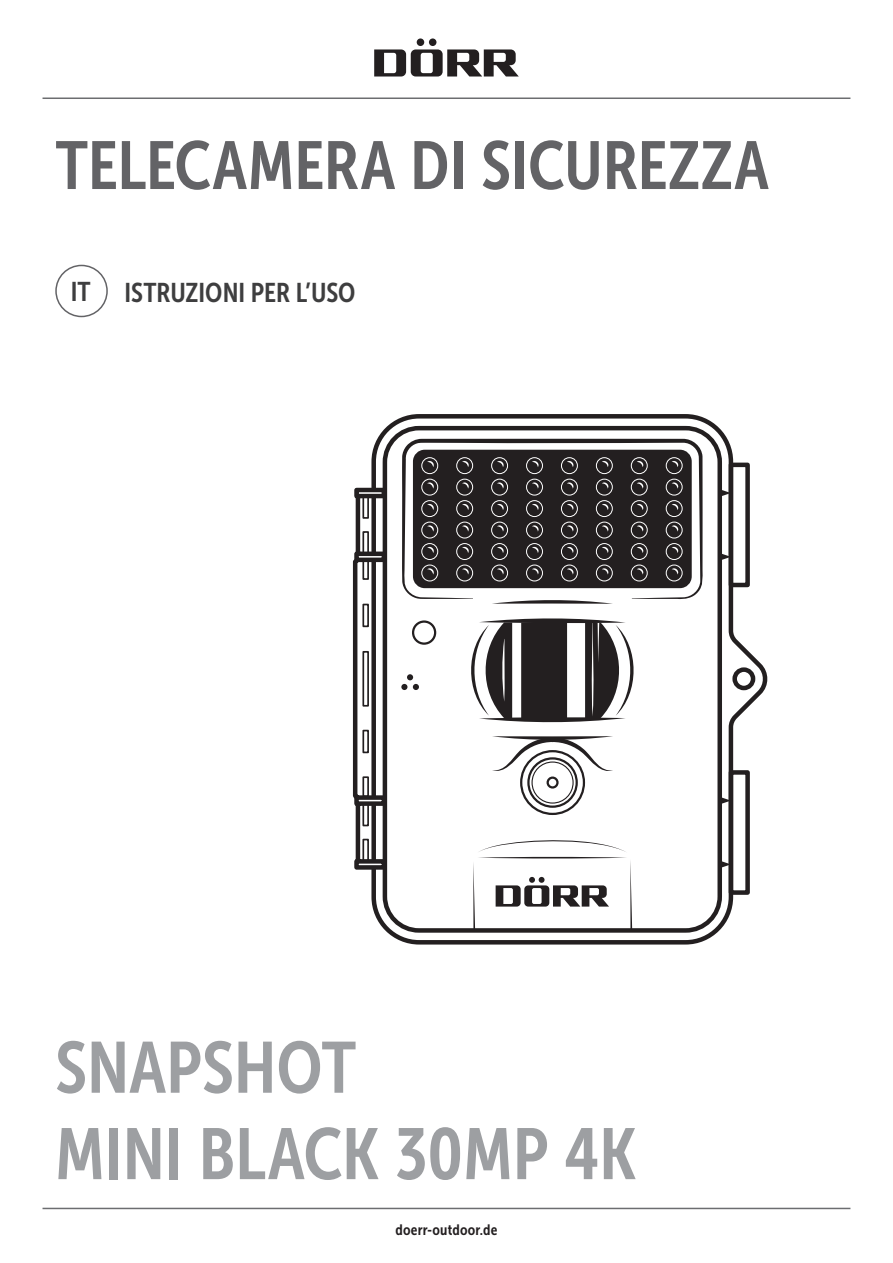
<style>
.page{position:relative;width:893px;height:1263px;background:#fff}
.page>*{position:absolute;margin:0;border:0;box-sizing:border-box;transform-origin:0 0}
.t1{font:72px/86.4px "Museo Sans Cond 700";color:#9d9fa2}
.t2{font:67.5px "Museo Sans Cond 700";color:#636366}
.t3{font:27px "Museo Sans Cond 700";color:#3e3e3f}
.t4{font:15px "Museo Sans Cond 700";letter-spacing:.015em;color:#231f20}
</style>
<div class="page">
<svg style="left:374px;top:49px;width:145px;height:28px"></svg>
<div style="left:417px;top:38px;width:7px;height:8px;background:#231f20;border-radius:50%"></div>
<div style="left:429px;top:38px;width:7px;height:8px;background:#231f20;border-radius:50%"></div>
<hr style="left:43px;top:98px;width:807px;height:1px;background:#6c6d70">
<hr style="left:43px;top:1208px;width:807px;height:1px;background:#6c6d70">
<div style="left:55px;top:265px;width:53px;height:52px;border:2px solid #636366;border-radius:50%"></div>
<svg style="left:371px;top:414px;width:397px;height:531px"></svg>
<div style="left:729px;top:463px;width:21px;height:124px;border:4px solid #231f20"></div>
<svg style="left:354px;top:485px;width:398px;height:412px"></svg>
<svg style="left:352px;top:494px;width:31px;height:378px"></svg>
<svg style="left:473px;top:836px;width:159px;height:92px"></svg>
<div style="left:383px;top:426px;width:339px;height:507px;border:4px solid #231f20;border-radius:34px"></div>
<svg style="left:465px;top:616px;width:174px;height:107px"></svg>
<div style="left:421px;top:457px;width:17px;height:17px;border:1px solid #fff;border-radius:50%"></div>
<svg style="left:427px;top:459px;width:9px;height:8px"></svg>
<div style="left:456px;top:457px;width:17px;height:17px;border:1px solid #fff;border-radius:50%"></div>
<svg style="left:462px;top:459px;width:9px;height:8px"></svg>
<div style="left:491px;top:457px;width:17px;height:17px;border:1px solid #fff;border-radius:50%"></div>
<svg style="left:497px;top:459px;width:9px;height:8px"></svg>
<div style="left:526px;top:457px;width:17px;height:17px;border:1px solid #fff;border-radius:50%"></div>
<svg style="left:532px;top:459px;width:8px;height:8px"></svg>
<div style="left:561px;top:457px;width:17px;height:17px;border:1px solid #fff;border-radius:50%"></div>
<svg style="left:567px;top:459px;width:8px;height:8px"></svg>
<div style="left:596px;top:457px;width:17px;height:17px;border:1px solid #fff;border-radius:50%"></div>
<svg style="left:602px;top:459px;width:8px;height:8px"></svg>
<div style="left:631px;top:457px;width:16px;height:17px;border:1px solid #fff;border-radius:50%"></div>
<svg style="left:637px;top:459px;width:8px;height:8px"></svg>
<div style="left:666px;top:457px;width:16px;height:17px;border:1px solid #fff;border-radius:50%"></div>
<svg style="left:672px;top:459px;width:8px;height:8px"></svg>
<div style="left:421px;top:479px;width:17px;height:16px;border:1px solid #fff;border-radius:50%"></div>
<svg style="left:427px;top:480px;width:9px;height:9px"></svg>
<div style="left:456px;top:479px;width:17px;height:16px;border:1px solid #fff;border-radius:50%"></div>
<svg style="left:462px;top:480px;width:9px;height:9px"></svg>
<div style="left:491px;top:479px;width:17px;height:16px;border:1px solid #fff;border-radius:50%"></div>
<svg style="left:497px;top:480px;width:9px;height:9px"></svg>
<div style="left:526px;top:479px;width:17px;height:16px;border:1px solid #fff;border-radius:50%"></div>
<svg style="left:532px;top:480px;width:8px;height:9px"></svg>
<div style="left:561px;top:479px;width:17px;height:16px;border:1px solid #fff;border-radius:50%"></div>
<svg style="left:567px;top:480px;width:8px;height:9px"></svg>
<div style="left:596px;top:479px;width:17px;height:16px;border:1px solid #fff;border-radius:50%"></div>
<svg style="left:602px;top:480px;width:8px;height:9px"></svg>
<div style="left:631px;top:479px;width:16px;height:16px;border:1px solid #fff;border-radius:50%"></div>
<svg style="left:637px;top:480px;width:8px;height:9px"></svg>
<div style="left:666px;top:479px;width:16px;height:16px;border:1px solid #fff;border-radius:50%"></div>
<svg style="left:672px;top:480px;width:8px;height:9px"></svg>
<div style="left:421px;top:500px;width:17px;height:17px;border:1px solid #fff;border-radius:50%"></div>
<svg style="left:427px;top:502px;width:9px;height:8px"></svg>
<div style="left:456px;top:500px;width:17px;height:17px;border:1px solid #fff;border-radius:50%"></div>
<svg style="left:462px;top:502px;width:9px;height:8px"></svg>
<div style="left:491px;top:500px;width:17px;height:17px;border:1px solid #fff;border-radius:50%"></div>
<svg style="left:497px;top:502px;width:9px;height:8px"></svg>
<div style="left:526px;top:500px;width:17px;height:17px;border:1px solid #fff;border-radius:50%"></div>
<svg style="left:532px;top:502px;width:8px;height:8px"></svg>
<div style="left:561px;top:500px;width:17px;height:17px;border:1px solid #fff;border-radius:50%"></div>
<svg style="left:567px;top:502px;width:8px;height:8px"></svg>
<div style="left:596px;top:500px;width:17px;height:17px;border:1px solid #fff;border-radius:50%"></div>
<svg style="left:602px;top:502px;width:8px;height:8px"></svg>
<div style="left:631px;top:500px;width:16px;height:17px;border:1px solid #fff;border-radius:50%"></div>
<svg style="left:637px;top:502px;width:8px;height:8px"></svg>
<div style="left:666px;top:500px;width:16px;height:17px;border:1px solid #fff;border-radius:50%"></div>
<svg style="left:672px;top:502px;width:8px;height:8px"></svg>
<div style="left:421px;top:522px;width:17px;height:16px;border:1px solid #fff;border-radius:50%"></div>
<svg style="left:427px;top:523px;width:9px;height:8px"></svg>
<div style="left:456px;top:522px;width:17px;height:16px;border:1px solid #fff;border-radius:50%"></div>
<svg style="left:462px;top:523px;width:9px;height:8px"></svg>
<div style="left:491px;top:522px;width:17px;height:16px;border:1px solid #fff;border-radius:50%"></div>
<svg style="left:497px;top:523px;width:9px;height:8px"></svg>
<div style="left:526px;top:522px;width:17px;height:16px;border:1px solid #fff;border-radius:50%"></div>
<svg style="left:532px;top:523px;width:8px;height:8px"></svg>
<div style="left:561px;top:522px;width:17px;height:16px;border:1px solid #fff;border-radius:50%"></div>
<svg style="left:567px;top:523px;width:8px;height:8px"></svg>
<div style="left:596px;top:522px;width:17px;height:16px;border:1px solid #fff;border-radius:50%"></div>
<svg style="left:602px;top:523px;width:8px;height:8px"></svg>
<div style="left:631px;top:522px;width:16px;height:16px;border:1px solid #fff;border-radius:50%"></div>
<svg style="left:637px;top:523px;width:8px;height:8px"></svg>
<div style="left:666px;top:522px;width:16px;height:16px;border:1px solid #fff;border-radius:50%"></div>
<svg style="left:672px;top:523px;width:8px;height:8px"></svg>
<div style="left:421px;top:543px;width:17px;height:17px;border:1px solid #fff;border-radius:50%"></div>
<svg style="left:427px;top:545px;width:9px;height:8px"></svg>
<div style="left:456px;top:543px;width:17px;height:17px;border:1px solid #fff;border-radius:50%"></div>
<svg style="left:462px;top:545px;width:9px;height:8px"></svg>
<div style="left:491px;top:543px;width:17px;height:17px;border:1px solid #fff;border-radius:50%"></div>
<svg style="left:497px;top:545px;width:9px;height:8px"></svg>
<div style="left:526px;top:543px;width:17px;height:17px;border:1px solid #fff;border-radius:50%"></div>
<svg style="left:532px;top:545px;width:8px;height:8px"></svg>
<div style="left:561px;top:543px;width:17px;height:17px;border:1px solid #fff;border-radius:50%"></div>
<svg style="left:567px;top:545px;width:8px;height:8px"></svg>
<div style="left:596px;top:543px;width:17px;height:17px;border:1px solid #fff;border-radius:50%"></div>
<svg style="left:602px;top:545px;width:8px;height:8px"></svg>
<div style="left:631px;top:543px;width:16px;height:17px;border:1px solid #fff;border-radius:50%"></div>
<svg style="left:637px;top:545px;width:8px;height:8px"></svg>
<div style="left:666px;top:543px;width:16px;height:17px;border:1px solid #fff;border-radius:50%"></div>
<svg style="left:672px;top:545px;width:8px;height:8px"></svg>
<div style="left:421px;top:565px;width:17px;height:16px;border:1px solid #fff;border-radius:50%"></div>
<svg style="left:427px;top:566px;width:9px;height:8px"></svg>
<div style="left:456px;top:565px;width:17px;height:16px;border:1px solid #fff;border-radius:50%"></div>
<svg style="left:462px;top:566px;width:9px;height:8px"></svg>
<div style="left:491px;top:565px;width:17px;height:16px;border:1px solid #fff;border-radius:50%"></div>
<svg style="left:497px;top:566px;width:9px;height:8px"></svg>
<div style="left:526px;top:565px;width:17px;height:16px;border:1px solid #fff;border-radius:50%"></div>
<svg style="left:532px;top:566px;width:8px;height:8px"></svg>
<div style="left:561px;top:565px;width:17px;height:16px;border:1px solid #fff;border-radius:50%"></div>
<svg style="left:567px;top:566px;width:8px;height:8px"></svg>
<div style="left:596px;top:565px;width:17px;height:16px;border:1px solid #fff;border-radius:50%"></div>
<svg style="left:602px;top:566px;width:8px;height:8px"></svg>
<div style="left:631px;top:565px;width:16px;height:16px;border:1px solid #fff;border-radius:50%"></div>
<svg style="left:637px;top:566px;width:8px;height:8px"></svg>
<div style="left:666px;top:565px;width:16px;height:16px;border:1px solid #fff;border-radius:50%"></div>
<svg style="left:672px;top:566px;width:8px;height:8px"></svg>
<p class="t2" style="left:55px;top:128px;width:715px">TELECAMERA DI SICUREZZA</p>
<p class="t3" style="left:71px;top:277px;width:286px">IT ISTRUZIONI PER L’USO</p>
<p class="t1" style="left:55px;top:1025px;width:582px">SNAPSHOT<br>MINI BLACK 30MP 4K</p>
<p class="t4" style="left:395px;top:1222px;width:103px">doerr-outdoor.de</p>
</div>
